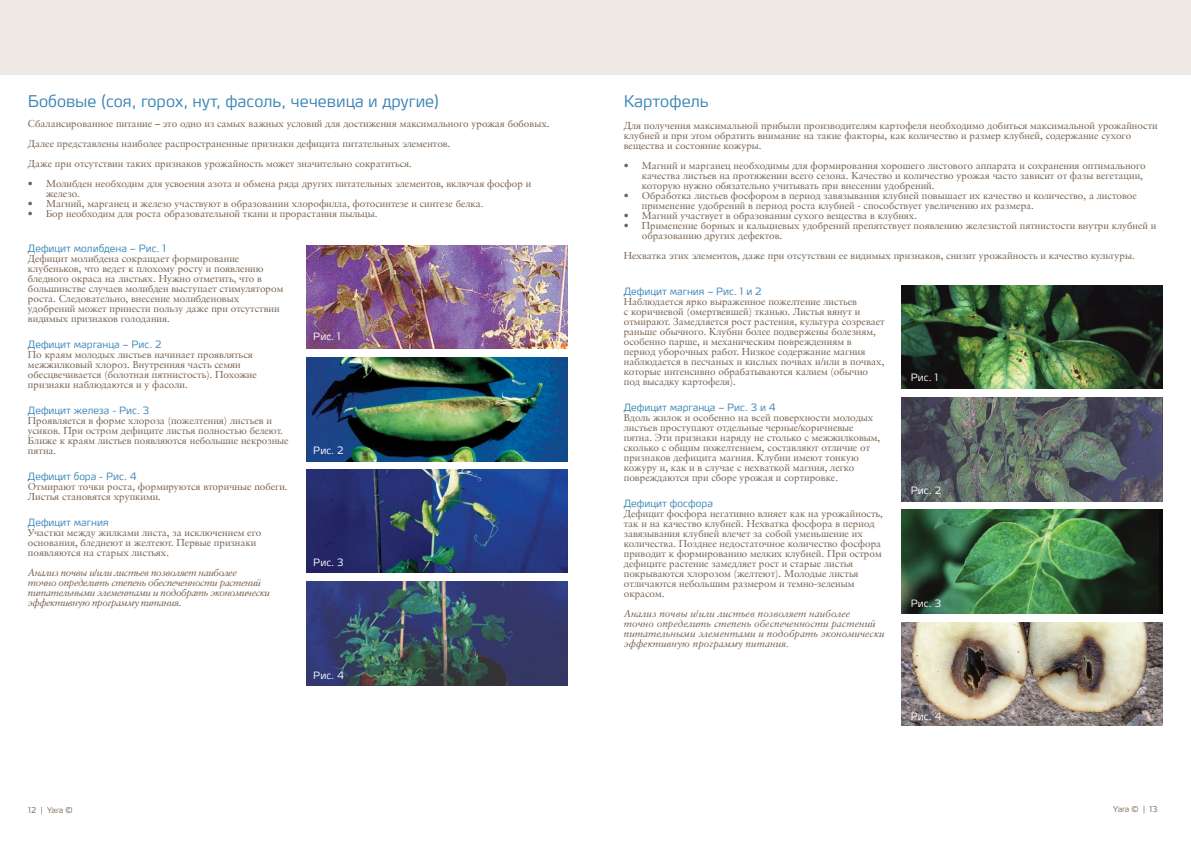
<style>
.page{position:relative;width:1191px;height:842px;background:#fff}
.page>*{position:absolute;margin:0;border:0;box-sizing:border-box;transform-origin:0 0}
.t1{font:300 16px "Max Pro";color:#3a84b6}
.t2{font:10px/10px "Sabon LTCYR";color:#77624f}
.t3{font:italic 10px/10px "Sabon LTCYR";letter-spacing:-.03em;color:#77624f}
.t4{font:italic 10px/10px "Sabon LTCYR";color:#77624f}
.t5{font:300 10px "Max Pro";color:#3a84b6}
.t6{font:300 10px "Max Pro";color:#fff}
.t7{font:300 8px "Max Pro";letter-spacing:-.01em;color:#7c6a55}
.s1{font-family:"Yara Max LF"}
</style>
<div class="page">
<div style="left:0;top:0;width:1191px;height:75px;background:#efe9e5"></div>
<img style="left:306px;top:245px;width:261px;height:103px">
<img style="left:306px;top:470px;width:261px;height:103px">
<img style="left:306px;top:357px;width:261px;height:104px">
<img style="left:306px;top:582px;width:261px;height:103px">
<img style="left:901px;top:286px;width:261px;height:103px">
<img style="left:901px;top:510px;width:261px;height:103px">
<img style="left:901px;top:398px;width:261px;height:103px">
<img style="left:901px;top:622px;width:261px;height:104px">
<h1 class="t1" style="left:28px;top:88px;width:413px">Бобовые (соя, горох, нут, фасоль, чечевица и другие)</h1>
<p class="t2" style="left:28px;top:114px;width:523px;line-height:20px">Сбалансированное питание – это одно из самых важных условий для достижения максимального урожая бобовых.<br>Далее представлены наиболее распространенные признаки дефицита питательных элементов.<br>Даже при отсутствии таких признаков урожайность может значительно сократиться.</p>
<p class="t2" style="left:46px;top:179px;width:487px;text-indent:-18px">• Молибден необходим для усвоения азота и обмена ряда других питательных элементов, включая фосфор и железо.</p>
<p class="t2" style="left:28px;top:199px;width:457px">• Магний, марганец и железо участвуют в образовании хлорофилла, фотосинтезе и синтезе белка.</p>
<p class="t2" style="left:28px;top:209px;width:351px">• Бор необходим для роста образовательной ткани и прорастания пыльцы.</p>
<p class="t5" style="left:28px;top:240px;width:140px">Дефицит молибдена – Рис. 1</p>
<p class="t2" style="left:28px;top:254px;width:257px">Дефицит молибдена сокращает формирование клубеньков, что ведет к плохому росту и появлению бледного окраса на листьях. Нужно отметить, что в большинстве случаев молибден выступает стимулятором роста. Следовательно, внесение молибденовых удобрений может принести пользу даже при отсутствии видимых признаков голодания.</p>
<p class="t5" style="left:28px;top:336px;width:135px">Дефицит марганца – Рис. 2</p>
<p class="t2" style="left:28px;top:350px;width:230px">По краям молодых листьев начинает проявляться межжилковый хлороз. Внутренняя часть семян обесцвечивается (болотная пятнистость). Похожие признаки наблюдаются и у фасоли.</p>
<p class="t5" style="left:28px;top:402px;width:123px">Дефицит железа - Рис. 3</p>
<p class="t2" style="left:28px;top:416px;width:262px">Проявляется в форме хлороза (пожелтения) листьев и усиков. При остром дефиците листья полностью белеют.<br>Ближе к краям листьев появляются небольшие некрозные пятна.</p>
<p class="t5" style="left:28px;top:468px;width:110px">Дефицит бора - Рис. 4</p>
<p class="t2" style="left:28px;top:482px;width:261px">Отмирают точки роста, формируются вторичные побеги.<br>Листья становятся хрупкими.</p>
<p class="t5" style="left:28px;top:514px;width:82px">Дефицит магния</p>
<p class="t2" style="left:28px;top:528px;width:235px">Участки между жилками листа, за исключением его основания, бледнеют и желтеют. Первые признаки появляются на старых листьях.</p>
<p class="t3" style="left:28px;top:568px;width:243px">Анализ почвы и/или листьев позволяет наиболее<br>точно определить степень обеспеченности растений питательными элементами и подобрать экономически эффективную программу питания.</p>
<p class="t6" style="left:313px;top:328px;width:29px">Рис. <span class="s1">1</span></p>
<p class="t6" style="left:313px;top:442px;width:32px">Рис. <span class="s1">2</span></p>
<p class="t6" style="left:313px;top:554px;width:32px">Рис. <span class="s1">3</span></p>
<p class="t6" style="left:313px;top:667px;width:33px">Рис. <span class="s1">4</span></p>
<p class="t7" style="left:28px;top:803px;width:46px">12 | Yara ©</p>
<h1 class="t1" style="left:624px;top:88px;width:86px">Картофель</h1>
<p class="t2" style="left:624px;top:121px;width:535px">Для получения максимальной прибыли производителям картофеля необходимо добиться максимальной урожайности клубней и при этом обратить внимание на такие факторы, как количество и размер клубней, содержание сухого вещества и состояние кожуры.</p>
<p class="t2" style="left:642px;top:161px;width:505px;text-indent:-18px">• Магний и марганец необходимы для формирования хорошего листового аппарата и сохранения оптимального качества листьев на протяжении всего сезона. Качество и количество урожая часто зависит от фазы вегетации, которую нужно обязательно учитывать при внесении удобрений.</p>
<p class="t2" style="left:642px;top:191px;width:496px;text-indent:-18px">• Обработка листьев фосфором в период завязывания клубней повышает их качество и количество, а листовое применение удобрений в период роста клубней - способствует увеличению их размера.</p>
<p class="t2" style="left:624px;top:211px;width:295px">• Магний участвует в образовании сухого вещества в клубнях.</p>
<p class="t2" style="left:642px;top:221px;width:516px;text-indent:-18px">• Применение борных и кальциевых удобрений препятствует появлению железистой пятнистости внутри клубней и образованию других дефектов.</p>
<p class="t2" style="left:624px;top:251px;width:512px">Нехватка этих элементов, даже при отсутствии ее видимых признаков, снизит урожайность и качество культуры.</p>
<p class="t5" style="left:624px;top:283px;width:139px">Дефицит магния – Рис. 1 и 2</p>
<p class="t2" style="left:624px;top:296px;width:262px">Наблюдается ярко выраженное пожелтение листьев<br>с коричневой (омертвевшей) тканью. Листья вянут и отмирают. Замедляется рост растения, культура созревает раньше обычного. Клубни более подвержены болезням, особенно парше, и механическим повреждениям в период уборочных работ. Низкое содержание магния наблюдается в песчаных и кислых почвах и/или в почвах, которые интенсивно обрабатываются калием (обычно под высадку картофеля).</p>
<p class="t5" style="left:624px;top:399px;width:154px">Дефицит марганца – Рис. 3 и 4</p>
<p class="t2" style="left:624px;top:412px;width:258px">Вдоль жилок и особенно на всей поверхности молодых листьев проступают отдельные черные/коричневые пятна. Эти признаки наряду не столько с межжилковым, сколько с общим пожелтением, составляют отличие от признаков дефицита магния. Клубни имеют тонкую кожуру и, как и в случае с нехваткой магния, легко повреждаются при сборе урожая и сортировке.</p>
<p class="t5" style="left:624px;top:495px;width:91px">Дефицит фосфора</p>
<p class="t2" style="left:624px;top:508px;width:261px">Дефицит фосфора негативно влияет как на урожайность, так и на качество клубней. Нехватка фосфора в период завязывания клубней влечет за собой уменьшение их количества. Позднее недостаточное количество фосфора приводит к формированию мелких клубней. При остром дефиците растение замедляет рост и старые листья покрываются хлорозом (желтеют). Молодые листья отличаются небольшим размером и темно-зеленым окрасом.</p>
<p class="t4" style="left:624px;top:608px;width:262px">Анализ почвы и/или листьев позволяет наиболее<br>точно определить степень обеспеченности растений питательными элементами и подобрать экономически эффективную программу питания.</p>
<p class="t6" style="left:910px;top:369px;width:29px">Рис. <span class="s1">1</span></p>
<p class="t6" style="left:910px;top:482px;width:32px">Рис. <span class="s1">2</span></p>
<p class="t6" style="left:910px;top:594px;width:32px">Рис. <span class="s1">3</span></p>
<p class="t6" style="left:910px;top:707px;width:33px">Рис. <span class="s1">4</span></p>
<p class="t7" style="left:1113px;top:802px;width:46px">Yara © | 13</p>
</div>
